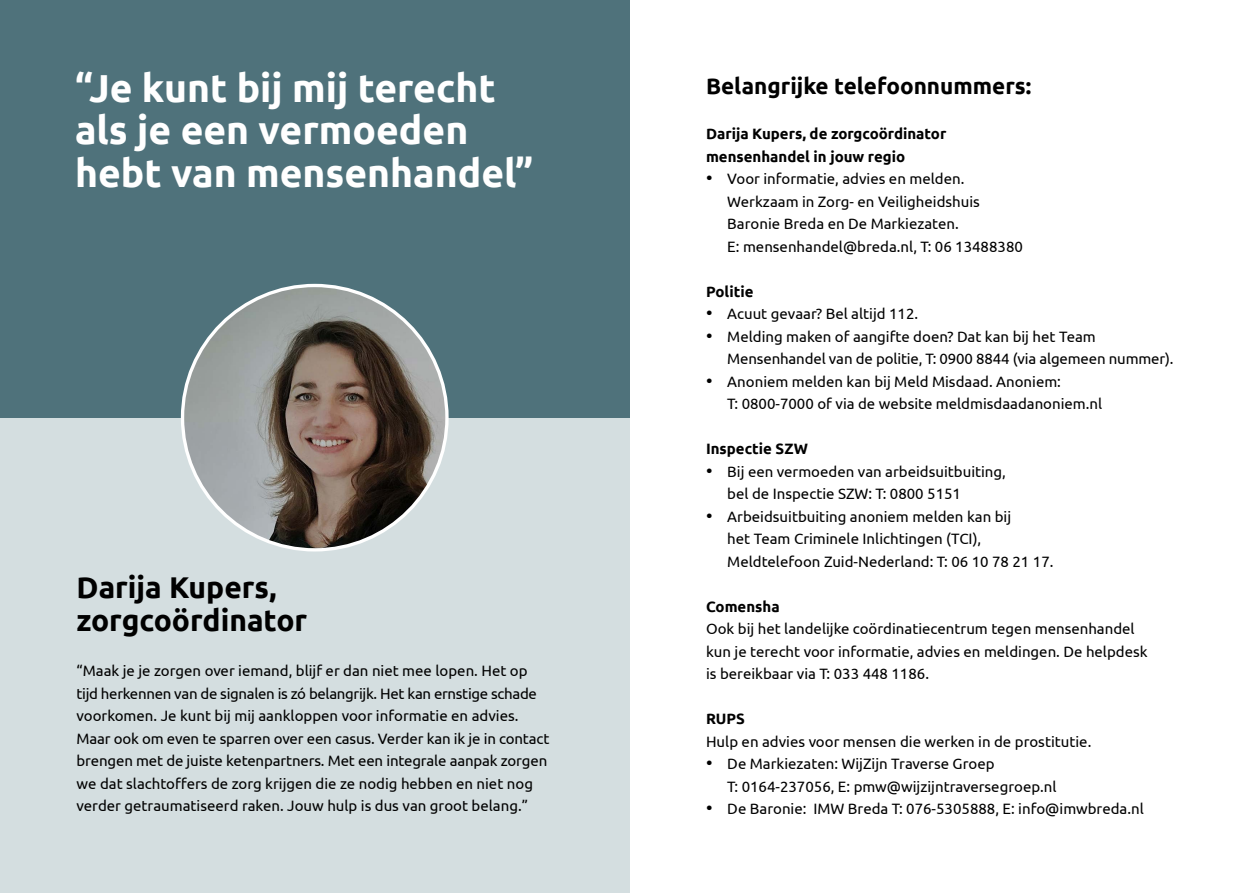
<style>
.page{position:relative;width:1259px;height:893px;background:#fff}
.page>*{position:absolute;margin:0;border:0;box-sizing:border-box;transform-origin:0 0}
.t1{font:700 39px/42.9px "Ubuntu";color:#fff}
.t2{font:700 30px/33px "Ubuntu";color:#000}
.t3{font:700 22.5px "Ubuntu";color:#000}
.t4{font:15px/22.5px "Ubuntu";color:#000}
.t5{font:700 15px/22.5px "Ubuntu";color:#000}
.s1{font-size:18px}
</style>
<div class="page">
<div style="left:0;top:0;width:629px;height:893px;background:#d4dee0"></div>
<div style="left:0;top:0;width:629px;height:418px;background:#4f727b"></div>
<img style="left:182px;top:285px;width:264px;height:265px;border-radius:129px">
<h1 class="t1" style="left:75px;top:66px;width:460px">“Je kunt bij mij terecht als je een vermoeden hebt van mensenhandel”</h1>
<h3 class="t3" style="left:706px;top:72px;width:327px">Belangrijke telefoonnummers:</h3>
<p class="t5" style="left:706px;top:122px;width:242px">Darija Kupers, de zorgcoördinator mensenhandel in jouw regio</p>
<p class="t4" style="left:727px;top:167px;width:297px;text-indent:-21px"><span class="s1">•</span> Voor informatie, advies en melden.<br>Werkzaam in Zorg- en Veiligheidshuis Baronie Breda en De Markiezaten.<br>E: mensenhandel@breda.nl, T: 06 13488380</p>
<p class="t5" style="left:706px;top:280px;width:49px">Politie</p>
<p class="t4" style="left:706px;top:302px;width:214px"><span class="s1">•</span> Acuut gevaar? Bel altijd 112.</p>
<p class="t4" style="left:727px;top:324px;width:448px;text-indent:-21px"><span class="s1">•</span> Melding maken of aangifte doen? Dat kan bij het Team<br>Mensenhandel van de politie, T: 0900 8844 (via algemeen nummer).</p>
<p class="t4" style="left:727px;top:369px;width:376px;text-indent:-21px"><span class="s1">•</span> Anoniem melden kan bij Meld Misdaad. Anoniem:<br>T: 0800-7000 of via de website meldmisdaadanoniem.nl</p>
<p class="t5" style="left:706px;top:437px;width:103px">Inspectie SZW</p>
<p class="t4" style="left:727px;top:459px;width:280px;text-indent:-21px"><span class="s1">•</span> Bij een vermoeden van arbeidsuitbuiting, bel de Inspectie SZW: T: 0800 5151</p>
<p class="t4" style="left:727px;top:504px;width:328px;text-indent:-21px"><span class="s1">•</span> Arbeidsuitbuiting anoniem melden kan bij<br>het Team Criminele Inlichtingen (TCI),<br>Meldtelefoon Zuid-Nederland: T: 06 10 78 21 17.</p>
<p class="t5" style="left:706px;top:595px;width:75px">Comensha</p>
<p class="t4" style="left:706px;top:617px;width:443px">Ook bij het landelijke coördinatiecentrum tegen mensenhandel kun je terecht voor informatie, advies en meldingen. De helpdesk is bereikbaar via T: 033 448 1186.</p>
<p class="t5" style="left:706px;top:707px;width:40px">RUPS</p>
<p class="t4" style="left:706px;top:729px;width:387px">Hulp en advies voor mensen die werken in de prostitutie.</p>
<p class="t4" style="left:727px;top:752px;width:331px;text-indent:-21px"><span class="s1">•</span> De Markiezaten: WijZijn Traverse Groep<br>T: 0164-237056, E: pmw@wijzijntraversegroep.nl</p>
<p class="t4" style="left:706px;top:797px;width:439px"><span class="s1">•</span> De Baronie: IMW Breda T: 076-5305888, E: info@imwbreda.nl</p>
<h2 class="t2" style="left:77px;top:571px;width:232px">Darija Kupers, zorgcoördinator</h2>
<p class="t4" style="left:77px;top:659px;width:474px">“Maak je je zorgen over iemand, blijf er dan niet mee lopen. Het op tijd herkennen van de signalen is zó belangrijk. Het kan ernstige schade voorkomen. Je kunt bij mij aankloppen voor informatie en advies.<br>Maar ook om even te sparren over een casus. Verder kan ik je in contact brengen met de juiste ketenpartners. Met een integrale aanpak zorgen we dat slachtoffers de zorg krijgen die ze nodig hebben en niet nog verder getraumatiseerd raken. Jouw hulp is dus van groot belang.”</p>
</div>
